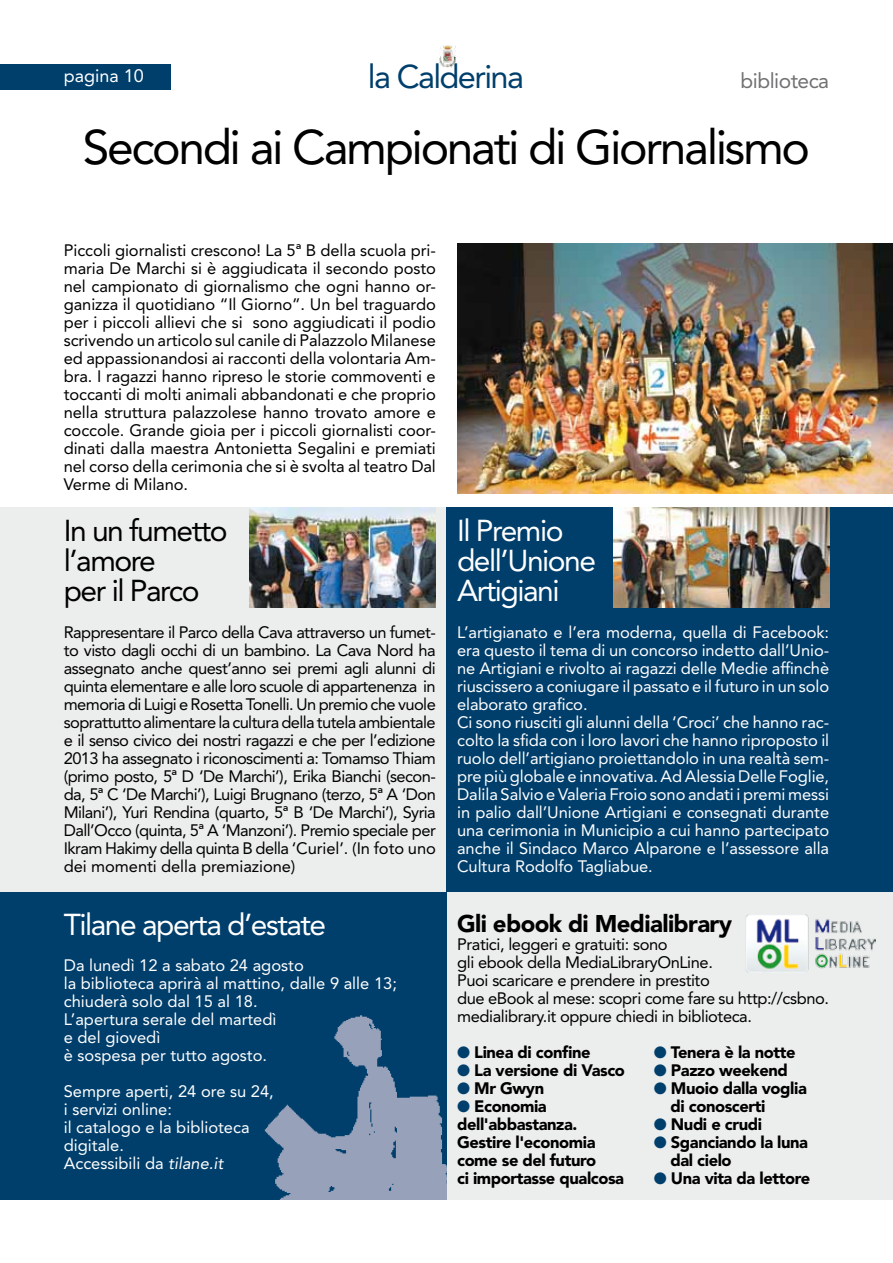
<style>
.page{position:relative;width:893px;height:1263px;background:#fff}
.page>*{position:absolute;margin:0;border:0;box-sizing:border-box;transform-origin:0 0}
.t1{font:48px "Avenir LT Std";letter-spacing:-.05em;color:#000}
.t2{font:32.7px "Avenir LT Std";letter-spacing:-.05em;color:#003f6c}
.t3{font:30px/30px "Avenir LT Std";letter-spacing:-.05em;color:#fff}
.t4{font:30px/30px "Avenir LT Std";letter-spacing:-.05em;color:#000}
.t5{font:900 24px "Avenir LT Std";letter-spacing:-.025em;color:#000}
.t6{font:21px "Avenir LT Std";letter-spacing:-.025em;color:#707172}
.t7{font:18px "Avenir LT Std";color:#fff}
.t8{font:16.5px/18px "Avenir LT Std";letter-spacing:-.025em;color:#000;text-align:justify}
.t9{font:16.5px/18px "Avenir LT Std";letter-spacing:-.005em;color:#fff}
.t10{font:900 16.5px/18px "Avenir LT Std";letter-spacing:-.025em;color:#000}
.s1{font-style:italic}
.s2{color:#003f6c}
</style>
<div class="page">
<div style="left:0;top:507px;width:446px;height:386px;background:#eceded"></div>
<div style="left:446px;top:892px;width:447px;height:307px;background:#eceded"></div>
<img style="left:439px;top:45px;width:16px;height:22px">
<div style="left:0;top:64px;width:170px;height:25px;background:#003f6c"></div>
<div style="left:0;top:892px;width:446px;height:307px;background:#003f6c"></div>
<img style="left:457px;top:244px;width:436px;height:249px">
<div style="left:446px;top:507px;width:447px;height:385px;background:#003f6c"></div>
<img style="left:250px;top:507px;width:186px;height:100px">
<img style="left:614px;top:507px;width:215px;height:100px">
<img style="left:746px;top:914px;width:130px;height:59px">
<img style="left:264px;top:1015px;width:182px;height:184px">
<p class="t7" style="left:64px;top:65px;width:82px">pagina 10</p>
<h2 class="t2" style="left:368px;top:58px;width:158px">la Calderina</h2>
<p class="t6" style="left:741px;top:69px;width:90px">biblioteca</p>
<h1 class="t1" style="left:83px;top:119px;width:728px">Secondi ai Campionati di Giornalismo</h1>
<p class="t8" style="left:64px;top:242px;width:374px">Piccoli giornalisti crescono! La 5ª B della scuola pri&shy;maria De Marchi si è aggiudicata il secondo posto nel campionato di giornalismo che ogni hanno or&shy;ganizza il quotidiano “Il Giorno”. Un bel traguardo per i piccoli allievi che si sono aggiudicati il podio scrivendo un articolo sul canile di Palazzolo Milanese ed appassionandosi ai racconti della volontaria Am&shy;bra. I ragazzi hanno ripreso le storie commoventi e toccanti di molti animali abbandonati e che proprio nella struttura palazzolese hanno trovato amore e coccole. Grande gioia per i piccoli giornalisti coor&shy;dinati dalla maestra Antonietta Segalini e premiati nel corso della cerimonia che si è svolta al teatro Dal Verme di Milano.</p>
<h3 class="t4" style="left:64px;top:516px;width:165px">In un fumetto l’amore<br>per il Parco</h3>
<p class="t8" style="left:64px;top:623px;width:374px">Rappresentare il Parco della Cava attraverso un fumet&shy;to visto dagli occhi di un bambino. La Cava Nord ha assegnato anche quest’anno sei premi agli alunni di quinta elementare e alle loro scuole di appartenenza in memoria di Luigi e Rosetta Tonelli. Un premio che vuole soprattutto alimentare la cultura della tutela ambientale e il senso civico dei nostri ragazzi e che per l’edizione 2013 ha assegnato i riconoscimenti a: Tomamso Thiam (primo posto, 5ª D ‘De Marchi’), Erika Bianchi (secon&shy;da, 5ª C ‘De Marchi’), Luigi Brugnano (terzo, 5ª A ‘Don Milani’), Yuri Rendina (quarto, 5ª B ‘De Marchi’), Syria Dall’Occo (quinta, 5ª A ‘Manzoni’). Premio speciale per Ikram Hakimy della quinta B della ‘Curiel’. (In foto uno dei momenti della premiazione)</p>
<h3 class="t3" style="left:64px;top:910px;width:264px">Tilane aperta d’estate</h3>
<p class="t9" style="left:64px;top:956px;width:335px">Da lunedì 12 a sabato 24 agosto<br>la biblioteca aprirà al mattino, dalle 9 alle 13; chiuderà solo dal 15 al 18.<br>L’apertura serale del martedì<br>e del giovedì<br>è sospesa per tutto agosto.</p>
<p class="t9" style="left:64px;top:1082px;width:212px">Sempre aperti, 24 ore su 24, i servizi online:<br>il catalogo e la biblioteca digitale.<br>Accessibili da <span class="s1">tilane.it</span></p>
<h3 class="t3" style="left:457px;top:516px;width:140px">Il Premio dell’Unione<br>Artigiani</h3>
<p class="t9" style="left:457px;top:623px;width:374px">L’artigianato e l’era moderna, quella di Facebook: era questo il tema di un concorso indetto dall’Unio&shy;ne Artigiani e rivolto ai ragazzi delle Medie affinchè riuscissero a coniugare il passato e il futuro in un solo elaborato grafico.<br>Ci sono riusciti gli alunni della ‘Croci’ che hanno rac&shy;colto la sfida con i loro lavori che hanno riproposto il ruolo dell’artigiano proiettandolo in una realtà sem&shy;pre più globale e innovativa. Ad Alessia Delle Foglie, Dalila Salvio e Valeria Froio sono andati i premi messi in palio dall’Unione Artigiani e consegnati durante una cerimonia in Municipio a cui hanno partecipato anche il Sindaco Marco Alparone e l’assessore alla Cultura Rodolfo Tagliabue.</p>
<h3 class="t5" style="left:457px;top:909px;width:276px">Gli ebook di Medialibrary</h3>
<p class="t8" style="left:457px;top:935px;width:374px;text-align:left">Pratici, leggeri e gratuiti: sono<br>gli ebook della MediaLibraryOnLine.<br>Puoi scaricare e prendere in prestito<br>due eBook al mese: scopri come fare su http://csbno. medialibrary.it oppure chiedi in biblioteca.</p>
<p class="t10" style="left:457px;top:1043px;width:135px"><span class="s2">●</span> Linea di confine</p>
<p class="t10" style="left:457px;top:1061px;width:169px"><span class="s2">●</span> La versione di Vasco</p>
<p class="t10" style="left:457px;top:1079px;width:89px"><span class="s2">●</span> Mr Gwyn</p>
<p class="t10" style="left:457px;top:1097px;width:169px"><span class="s2">●</span> Economia dell'abbastanza.<br>Gestire l'economia come se del futuro<br>ci importasse qualcosa</p>
<p class="t10" style="left:654px;top:1043px;width:143px"><span class="s2">●</span> Tenera è la notte</p>
<p class="t10" style="left:654px;top:1061px;width:136px"><span class="s2">●</span> Pazzo weekend</p>
<p class="t10" style="left:670px;top:1079px;width:138px;text-indent:-17px"><span class="s2">●</span> Muoio dalla voglia di conoscerti</p>
<p class="t10" style="left:654px;top:1115px;width:110px"><span class="s2">●</span> Nudi e crudi</p>
<p class="t10" style="left:670px;top:1133px;width:139px;text-indent:-17px"><span class="s2">●</span> Sganciando la luna dal cielo</p>
<p class="t10" style="left:654px;top:1169px;width:158px"><span class="s2">●</span> Una vita da lettore</p>
</div>
